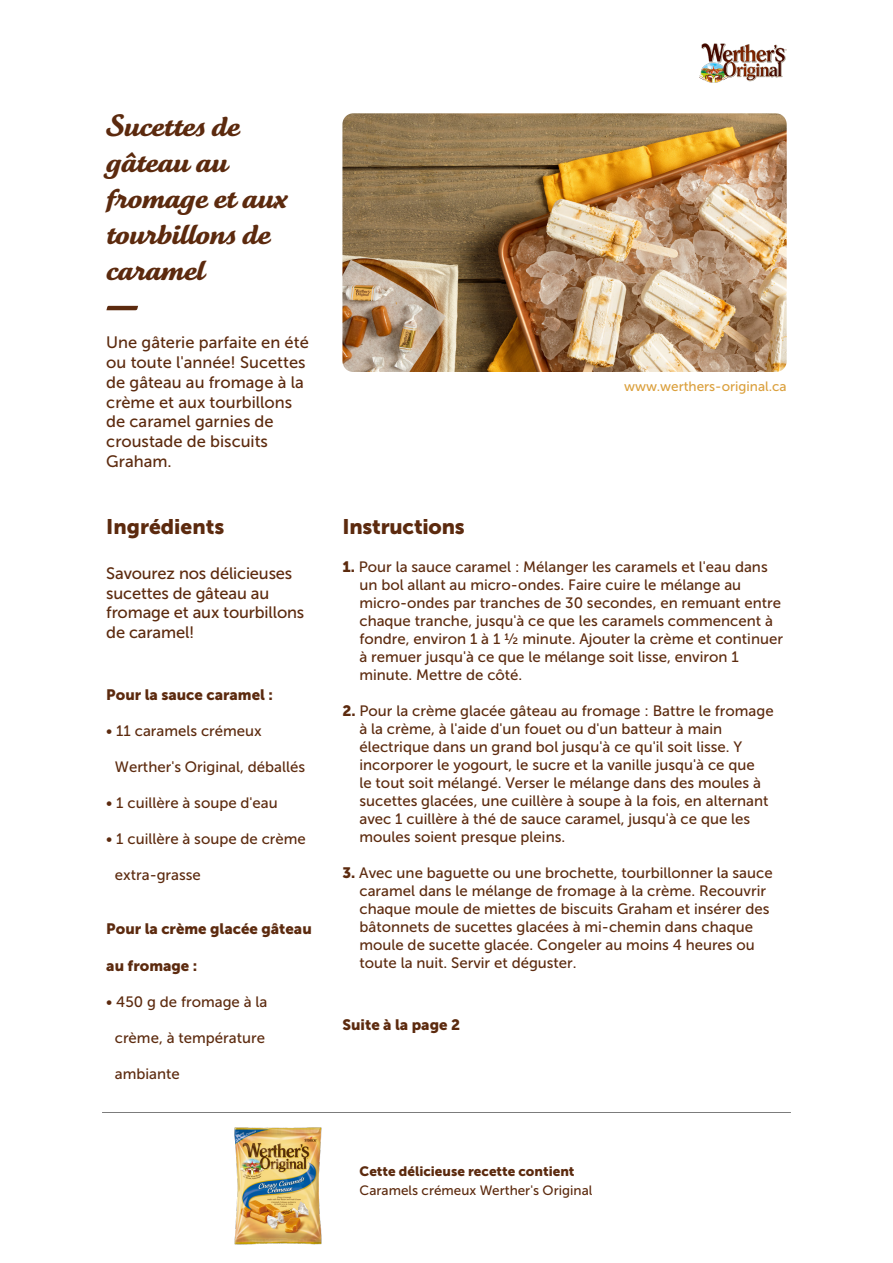
<style>
.page{position:relative;width:893px;height:1263px;background:#fff}
.page>*{position:absolute;margin:0;border:0;box-sizing:border-box;transform-origin:0 0}
.t1{font:30px/36px "Tartine Script Pro Bld";color:#5c2a0e}
.t2{font:21px "Museo Sans 900";letter-spacing:-.01em;color:#5c2a0e}
.t3{font:16.5px/19.8px "Museo Sans 500";color:#5c2a0e}
.t4{font:15px/18px "Museo Sans 500";color:#5c2a0e}
.t5{font:15px "Museo Sans 900";color:#5c2a0e}
.t6{font:13.5px "Museo Sans 500";color:#5c2a0e}
.t7{font:13.5px "Museo Sans 900";color:#5c2a0e}
.t8{font:13.5px "Museo Sans 500";color:#dba03d}
.s1{font-family:"Museo Sans 900"}
</style>
<div class="page">
<img style="left:699px;top:43px;width:88px;height:40px">
<svg style="left:106px;top:306px;width:32px;height:4px"></svg>
<img style="left:342px;top:113px;width:445px;height:259px">
<hr style="left:102px;top:1112px;width:689px;height:1px;background:#000001">
<img style="left:234px;top:1127px;width:88px;height:118px">
<p class="t1" style="left:106px;top:108px;width:182px">Sucettes de gâteau au fromage et aux tourbillons de caramel</p>
<p class="t3" style="left:106px;top:333px;width:204px">Une gâterie parfaite en été ou toute l'année! Sucettes de gâteau au fromage à la crème et aux tourbillons de caramel garnies de croustade de biscuits<br>Graham.</p>
<p class="t2" style="left:106px;top:514px;width:120px">Ingrédients</p>
<p class="t3" style="left:106px;top:563px;width:199px">Savourez nos délicieuses sucettes de gâteau au fromage et aux tourbillons de caramel!</p>
<p class="t5" style="left:106px;top:687px;width:168px">Pour la sauce caramel :</p>
<p class="t4" style="left:106px;top:722px;width:157px">• 11 caramels crémeux</p>
<p class="t4" style="left:115px;top:758px;width:192px">Werther's Original, déballés</p>
<p class="t4" style="left:106px;top:794px;width:173px">• 1 cuillère à soupe d'eau</p>
<p class="t4" style="left:106px;top:830px;width:201px">• 1 cuillère à soupe de crème</p>
<p class="t4" style="left:115px;top:866px;width:88px">extra-grasse</p>
<p class="t5" style="left:106px;top:921px;width:207px">Pour la crème glacée gâteau</p>
<p class="t5" style="left:106px;top:957px;width:93px">au fromage :</p>
<p class="t4" style="left:106px;top:992px;width:163px">• 450 g de fromage à la</p>
<p class="t4" style="left:115px;top:1028px;width:152px">crème, à température</p>
<p class="t4" style="left:115px;top:1064px;width:67px">ambiante</p>
<p class="t8" style="left:624px;top:379px;width:164px">www.werthers-original.ca</p>
<p class="t2" style="left:342px;top:514px;width:124px">Instructions</p>
<p class="t4" style="left:342px;top:557px;width:427px"><span class="s1">1.</span> Pour la sauce caramel : Mélanger les caramels et l'eau dans</p>
<p class="t4" style="left:359px;top:575px;width:425px">un bol allant au micro-ondes. Faire cuire le mélange au micro-ondes par tranches de 30 secondes, en remuant entre chaque tranche, jusqu'à ce que les caramels commencent à fondre, environ 1 à 1 ½ minute. Ajouter la crème et continuer à remuer jusqu'à ce que le mélange soit lisse, environ 1 minute. Mettre de côté.</p>
<p class="t4" style="left:342px;top:701px;width:433px"><span class="s1">2.</span> Pour la crème glacée gâteau au fromage : Battre le fromage</p>
<p class="t4" style="left:359px;top:719px;width:410px">à la crème, à l'aide d'un fouet ou d'un batteur à main électrique dans un grand bol jusqu'à ce qu'il soit lisse. Y incorporer le yogourt, le sucre et la vanille jusqu'à ce que le tout soit mélangé. Verser le mélange dans des moules à sucettes glacées, une cuillère à soupe à la fois, en alternant avec 1 cuillère à thé de sauce caramel, jusqu'à ce que les moules soient presque pleins.</p>
<p class="t4" style="left:342px;top:863px;width:432px"><span class="s1">3.</span> Avec une baguette ou une brochette, tourbillonner la sauce</p>
<p class="t4" style="left:359px;top:881px;width:411px">caramel dans le mélange de fromage à la crème. Recouvrir chaque moule de miettes de biscuits Graham et insérer des bâtonnets de sucettes glacées à mi-chemin dans chaque moule de sucette glacée. Congeler au moins 4 heures ou toute la nuit. Servir et déguster.</p>
<p class="t5" style="left:342px;top:1016px;width:119px">Suite à la page 2</p>
<p class="t7" style="left:360px;top:1163px;width:216px">Cette délicieuse recette contient</p>
<p class="t6" style="left:360px;top:1183px;width:234px">Caramels crémeux Werther's Original</p>
</div>
